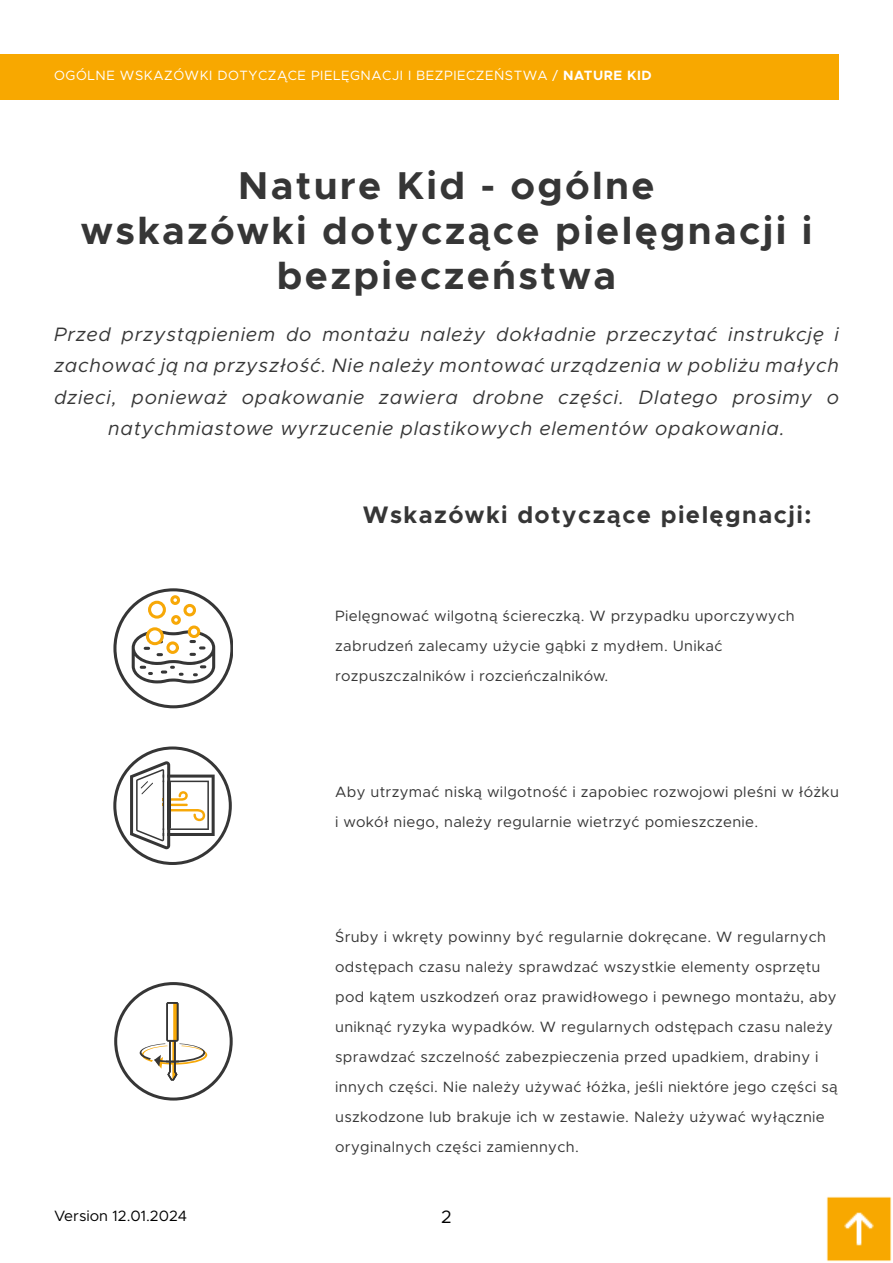
<style>
.page{position:relative;width:893px;height:1263px;background:#fff}
.page>*{position:absolute;margin:0;border:0;box-sizing:border-box;transform-origin:0 0}
.t1{font:700 39px/45px "Metropolis";letter-spacing:.06em;color:#363636;text-align:center}
.t2{font:700 24px "Metropolis";letter-spacing:.06em;color:#363636}
.t3{font:italic 19.5px/31.5px "Metropolis";letter-spacing:.04em;color:#363636;text-align:center}
.t4{font:18px "Metropolis";color:#000}
.t5{font:15px/30px "Metropolis";letter-spacing:.02em;color:#363636}
.t6{font:15px "Metropolis";color:#000}
.t7{font:13.5px "Metropolis";letter-spacing:.04em;color:#fff}
.s1{font-weight:700}
</style>
<div class="page">
<div style="left:0;top:54px;width:839px;height:45px;background:#f8a800"></div>
<div style="left:113px;top:746px;width:119px;height:119px;border:3px solid #363636;border-radius:50%"></div>
<svg style="left:130px;top:761px;width:85px;height:88px"></svg>
<div style="left:114px;top:982px;width:119px;height:118px;border:3px solid #363636;border-radius:50%"></div>
<svg style="left:140px;top:1002px;width:67px;height:78px"></svg>
<div style="left:113px;top:588px;width:120px;height:120px;border:3px solid #363636;border-radius:50%"></div>
<svg style="left:132px;top:630px;width:83px;height:53px"></svg>
<div style="left:168px;top:643px;width:9px;height:9px;background:#fff;border-radius:50%"></div>
<div style="left:166px;top:641px;width:13px;height:13px;border:3px solid #f7a807;border-radius:50%"></div>
<div style="left:189px;top:627px;width:10px;height:9px;background:#fff;border-radius:50%"></div>
<div style="left:188px;top:625px;width:12px;height:13px;border:3px solid #f7a807;border-radius:50%"></div>
<div style="left:148px;top:601px;width:18px;height:18px;border:3px solid #f7a807;border-radius:50%"></div>
<div style="left:147px;top:629px;width:15px;height:15px;background:#fff;border-radius:50%"></div>
<div style="left:146px;top:627px;width:18px;height:18px;border:3px solid #f7a807;border-radius:50%"></div>
<div style="left:183px;top:604px;width:13px;height:12px;border:3px solid #f7a807;border-radius:50%"></div>
<div style="left:171px;top:615px;width:10px;height:10px;border:3px solid #f7a807;border-radius:50%"></div>
<div style="left:170px;top:595px;width:10px;height:10px;border:3px solid #f7a807;border-radius:50%"></div>
<img style="left:827px;top:1197px;width:64px;height:64px">
<p class="t7" style="left:54px;top:67px;width:599px">OGÓLNE WSKAZÓWKI DOTYCZĄCE PIELĘGNACJI I BEZPIECZEŃSTWA / <span class="s1">NATURE KID</span></p>
<h1 class="t1" style="left:80px;top:163px;width:734px">Nature Kid - ogólne<br>wskazówki dotyczące pielęgnacji i bezpieczeństwa</h1>
<p class="t3" style="left:54px;top:318px;width:786px">Przed przystąpieniem do montażu należy dokładnie przeczytać instrukcję i zachować ją na przyszłość. Nie należy montować urządzenia w pobliżu małych dzieci, ponieważ opakowanie zawiera drobne części. Dlatego prosimy o natychmiastowe wyrzucenie plastikowych elementów opakowania.</p>
<h2 class="t2" style="left:363px;top:499px;width:450px">Wskazówki dotyczące pielęgnacji:</h2>
<p class="t5" style="left:335px;top:601px;width:461px">Pielęgnować wilgotną ściereczką. W przypadku uporczywych zabrudzeń zalecamy użycie gąbki z mydłem. Unikać rozpuszczalników i rozcieńczalników.</p>
<p class="t5" style="left:335px;top:776px;width:505px">Aby utrzymać niską wilgotność i zapobiec rozwojowi pleśni w łóżku i wokół niego, należy regularnie wietrzyć pomieszczenie.</p>
<p class="t5" style="left:335px;top:922px;width:504px">Śruby i wkręty powinny być regularnie dokręcane. W regularnych odstępach czasu należy sprawdzać wszystkie elementy osprzętu pod kątem uszkodzeń oraz prawidłowego i pewnego montażu, aby uniknąć ryzyka wypadków. W regularnych odstępach czasu należy sprawdzać szczelność zabezpieczenia przed upadkiem, drabiny i innych części. Nie należy używać łóżka, jeśli niektóre jego części są uszkodzone lub brakuje ich w zestawie. Należy używać wyłącznie oryginalnych części zamiennych.</p>
<p class="t6" style="left:54px;top:1206px;width:135px">Version 12.01.2024</p>
<p class="t4" style="left:441px;top:1206px;width:12px">2</p>
</div>
